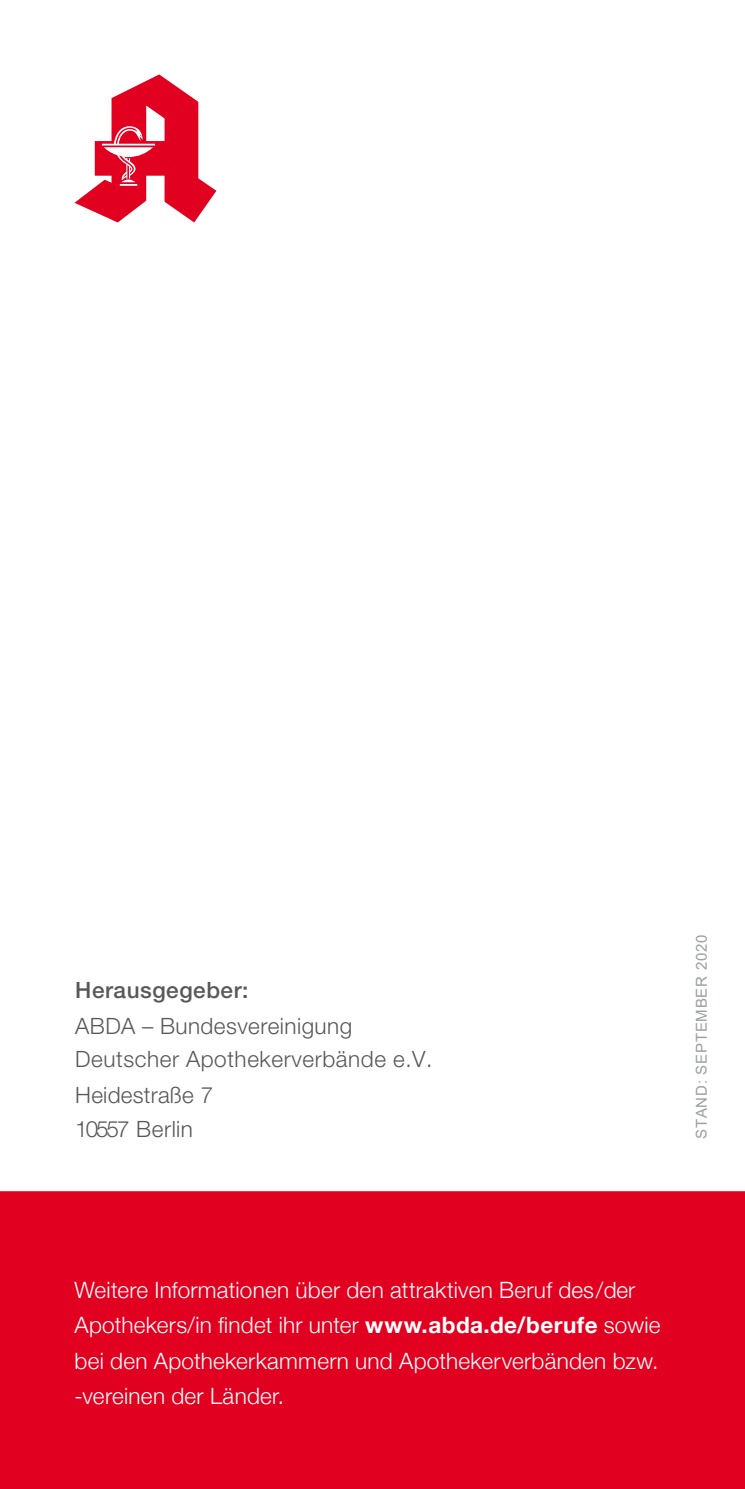
<style>
.page{position:relative;width:745px;height:1489px;background:#fff}
.page>*{position:absolute;margin:0;border:0;box-sizing:border-box;transform-origin:0 0}
.t1{font:300 22.5px/35px "Helvetica Neue";letter-spacing:.01em;color:#fff}
.t2{font:300 22.5px/33px "Helvetica Neue LT Std";letter-spacing:.02em;color:#58585a}
.t3{font:500 22.5px "Helvetica Neue LT Std";letter-spacing:.025em;color:#58585a}
.t4{font:15px "Arial";letter-spacing:.05em;color:#9c9e9f}
.s1{font-family:"Helvetica Neue LT Std"}
.s2{font-weight:700}
</style>
<div class="page">
<div style="left:0;top:1191px;width:744px;height:297px;background:#e20020"></div>
<svg style="left:74px;top:74px;width:142px;height:148px"></svg>
<p class="t3" style="left:75px;top:976px;width:174px">Herausgegeber:</p>
<p class="t2" style="left:75px;top:1008px;width:358px">ABDA – Bundesvereinigung<br>Deutscher Apothekerverbände e.V.</p>
<p class="t2" style="left:75px;top:1077px;width:139px;line-height:34.5px">Heidestraße 7<br>10557 Berlin</p>
<p class="t4" style="left:690px;top:1138px;width:206px;rotate:-90deg">STAND: SEPTEMBER 2020</p>
<p class="t1" style="left:74px;top:1271px;width:587px">Weitere Informationen über den attraktiven Beruf <span class="s1">des/der </span>Apothekers/in findet ihr unter <span class="s2">www.abda.de/berufe</span> sowie bei den Apothekerkammern und Apothekerverbänden bzw. -vereinen der Länder.</p>
</div>
